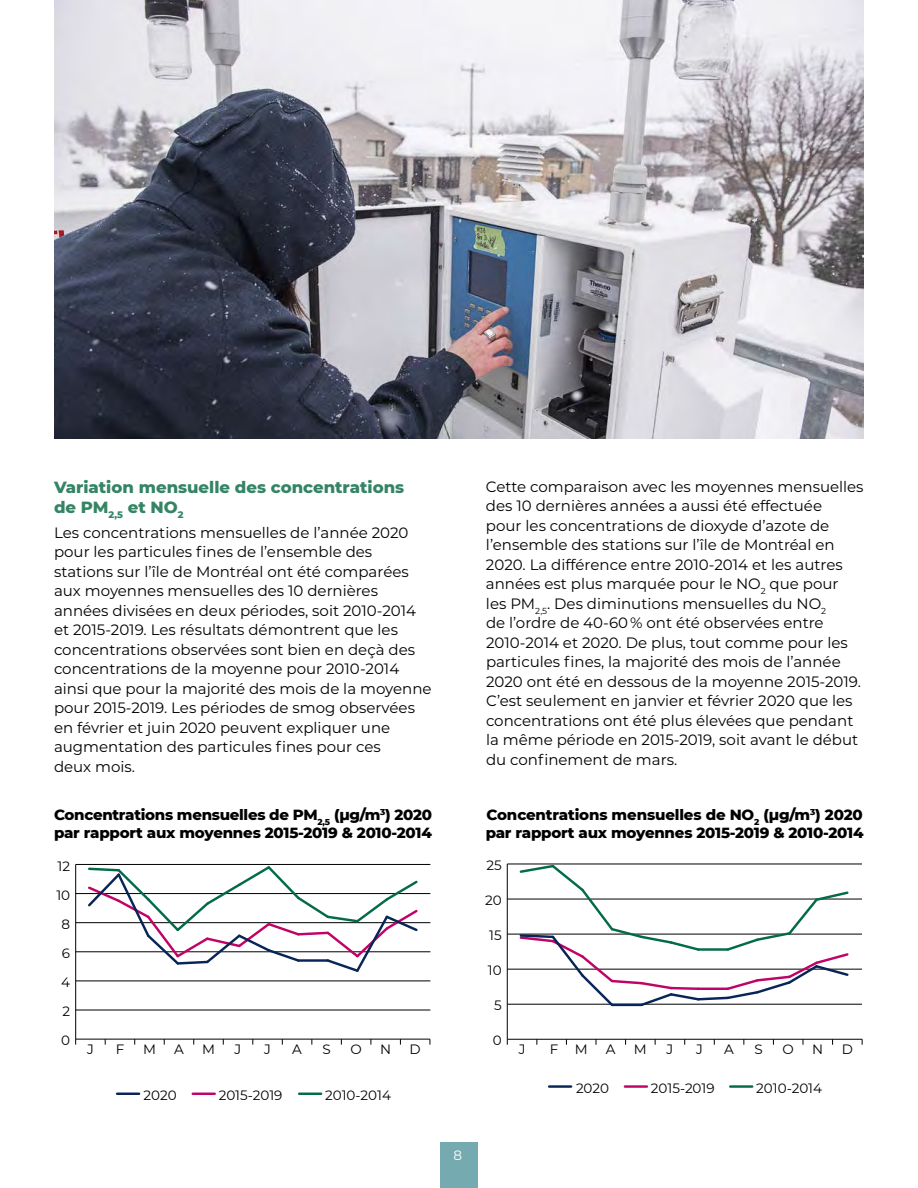
<style>
.page{position:relative;width:918px;height:1188px;background:#fff}
.page>*{position:absolute;margin:0;border:0;box-sizing:border-box;transform-origin:0 0}
.t1{font:800 16.5px/19.5px "Montserrat";color:#348465}
.t2{font:15px/19.5px "Montserrat";color:#000}
.t3{font:800 15px/18px "Montserrat";letter-spacing:-.015em;color:#000}
.t4{font:13.5px "Montserrat";color:#000}
.t5{font:13.5px "Montserrat";color:#fff}
</style>
<div class="page">
<div style="left:440px;top:1142px;width:38px;height:46px;background:#76aab1"></div>
<hr style="left:507px;top:1039px;width:355px;height:1px;background:#000">
<hr style="left:507px;top:864px;width:1px;height:175px;background:#000">
<hr style="left:507px;top:1004px;width:355px;height:1px;background:#000">
<hr style="left:507px;top:969px;width:355px;height:1px;background:#000">
<hr style="left:507px;top:934px;width:355px;height:1px;background:#000">
<hr style="left:507px;top:899px;width:355px;height:1px;background:#000">
<hr style="left:507px;top:864px;width:355px;height:1px;background:#000">
<hr style="left:549px;top:1085px;width:22px;height:3px;background:#072657">
<hr style="left:625px;top:1085px;width:22px;height:3px;background:#c00366">
<hr style="left:730px;top:1085px;width:22px;height:3px;background:#036b4c">
<svg style="left:518px;top:863px;width:332px;height:144px"></svg>
<hr style="left:76px;top:1039px;width:354px;height:1px;background:#000">
<hr style="left:75px;top:864px;width:1px;height:175px;background:#000">
<hr style="left:76px;top:1010px;width:354px;height:1px;background:#000">
<hr style="left:76px;top:981px;width:354px;height:1px;background:#000">
<hr style="left:76px;top:951px;width:354px;height:1px;background:#000">
<hr style="left:76px;top:922px;width:354px;height:1px;background:#000">
<hr style="left:76px;top:893px;width:354px;height:1px;background:#000">
<hr style="left:76px;top:864px;width:354px;height:1px;background:#000">
<hr style="left:117px;top:1093px;width:22px;height:2px;background:#072657">
<hr style="left:193px;top:1093px;width:22px;height:2px;background:#c00366">
<hr style="left:299px;top:1093px;width:22px;height:2px;background:#036b4c">
<svg style="left:86px;top:866px;width:334px;height:106px"></svg>
<img style="left:54px;top:0;width:810px;height:438px">
<p class="t1" style="left:54px;top:477px;width:352px">Variation mensuelle des concentrations de PM<sub>2,5</sub> et NO<sub>2</sub></p>
<p class="t2" style="left:54px;top:522px;width:379px">Les concentrations mensuelles de l’année 2020 pour les particules fines de l’ensemble des stations sur l’île de Montréal ont été comparées aux moyennes mensuelles des 10 dernières années divisées en deux périodes, soit 2010-2014 et 2015-2019. Les résultats démontrent que les concentrations observées sont bien en deçà des concentrations de la moyenne pour 2010-2014 ainsi que pour la majorité des mois de la moyenne pour 2015-2019. Les périodes de smog observées en février et juin 2020 peuvent expliquer une augmentation des particules fines pour ces<br>deux mois.</p>
<p class="t2" style="left:486px;top:476px;width:379px">Cette comparaison avec les moyennes mensuelles des 10 dernières années a aussi été effectuée<br>pour les concentrations de dioxyde d’azote de l’ensemble des stations sur l’île de Montréal en 2020. La différence entre 2010-2014 et les autres années est plus marquée pour le NO<sub>2</sub> que pour<br>les PM<sub>2,5</sub>. Des diminutions mensuelles du NO<sub>2<br></sub>de l’ordre de 40-60 % ont été observées entre 2010-2014 et 2020. De plus, tout comme pour les particules fines, la majorité des mois de l’année 2020 ont été en dessous de la moyenne 2015-2019.<br>C’est seulement en janvier et février 2020 que les concentrations ont été plus élevées que pendant la même période en 2015-2019, soit avant le début du confinement de mars.</p>
<p class="t3" style="left:54px;top:805px;width:380px">Concentrations mensuelles de PM<sub>2,5</sub> (µg/m<sup>3</sup>) 2020 par rapport aux moyennes 2015-2019 &amp; 2010-2014</p>
<p class="t3" style="left:486px;top:805px;width:379px">Concentrations mensuelles de NO<sub>2</sub> (µg/m<sup>3</sup>) 2020 par rapport aux moyennes 2015-2019 &amp; 2010-2014</p>
<p class="t4" style="left:58px;top:856px;width:14px">12</p>
<p class="t4" style="left:486px;top:856px;width:17px">25</p>
<p class="t4" style="left:56px;top:886px;width:15px">10</p>
<p class="t4" style="left:485px;top:891px;width:18px">20</p>
<p class="t4" style="left:62px;top:915px;width:10px">8</p>
<p class="t4" style="left:489px;top:926px;width:14px">15</p>
<p class="t4" style="left:62px;top:944px;width:10px">6</p>
<p class="t4" style="left:488px;top:961px;width:15px">10</p>
<p class="t4" style="left:61px;top:973px;width:10px">4</p>
<p class="t4" style="left:63px;top:1002px;width:9px">2</p>
<p class="t4" style="left:494px;top:996px;width:9px">5</p>
<p class="t4" style="left:61px;top:1031px;width:10px">0</p>
<p class="t4" style="left:87px;top:1040px;width:8px">J</p>
<p class="t4" style="left:116px;top:1040px;width:10px">F</p>
<p class="t4" style="left:143px;top:1040px;width:14px">M</p>
<p class="t4" style="left:174px;top:1040px;width:11px">A</p>
<p class="t4" style="left:202px;top:1040px;width:14px">M</p>
<p class="t4" style="left:235px;top:1040px;width:8px">J</p>
<p class="t4" style="left:264px;top:1040px;width:8px">J</p>
<p class="t4" style="left:292px;top:1040px;width:11px">A</p>
<p class="t4" style="left:322px;top:1040px;width:10px">S</p>
<p class="t4" style="left:350px;top:1040px;width:13px">O</p>
<p class="t4" style="left:380px;top:1040px;width:12px">N</p>
<p class="t4" style="left:410px;top:1040px;width:13px">D</p>
<p class="t4" style="left:493px;top:1031px;width:10px">0</p>
<p class="t4" style="left:519px;top:1040px;width:8px">J</p>
<p class="t4" style="left:550px;top:1040px;width:10px">F</p>
<p class="t4" style="left:575px;top:1040px;width:14px">M</p>
<p class="t4" style="left:606px;top:1040px;width:11px">A</p>
<p class="t4" style="left:634px;top:1040px;width:14px">M</p>
<p class="t4" style="left:667px;top:1040px;width:8px">J</p>
<p class="t4" style="left:696px;top:1040px;width:8px">J</p>
<p class="t4" style="left:724px;top:1040px;width:11px">A</p>
<p class="t4" style="left:754px;top:1040px;width:10px">S</p>
<p class="t4" style="left:783px;top:1040px;width:13px">O</p>
<p class="t4" style="left:812px;top:1040px;width:12px">N</p>
<p class="t4" style="left:842px;top:1040px;width:13px">D</p>
<p class="t4" style="left:144px;top:1086px;width:35px">2020</p>
<p class="t4" style="left:219px;top:1086px;width:65px">2015-2019</p>
<p class="t4" style="left:325px;top:1086px;width:67px">2010-2014</p>
<p class="t4" style="left:576px;top:1079px;width:35px">2020</p>
<p class="t4" style="left:651px;top:1079px;width:65px">2015-2019</p>
<p class="t4" style="left:756px;top:1079px;width:67px">2010-2014</p>
<p class="t5" style="left:454px;top:1146px;width:10px">8</p>
</div>
